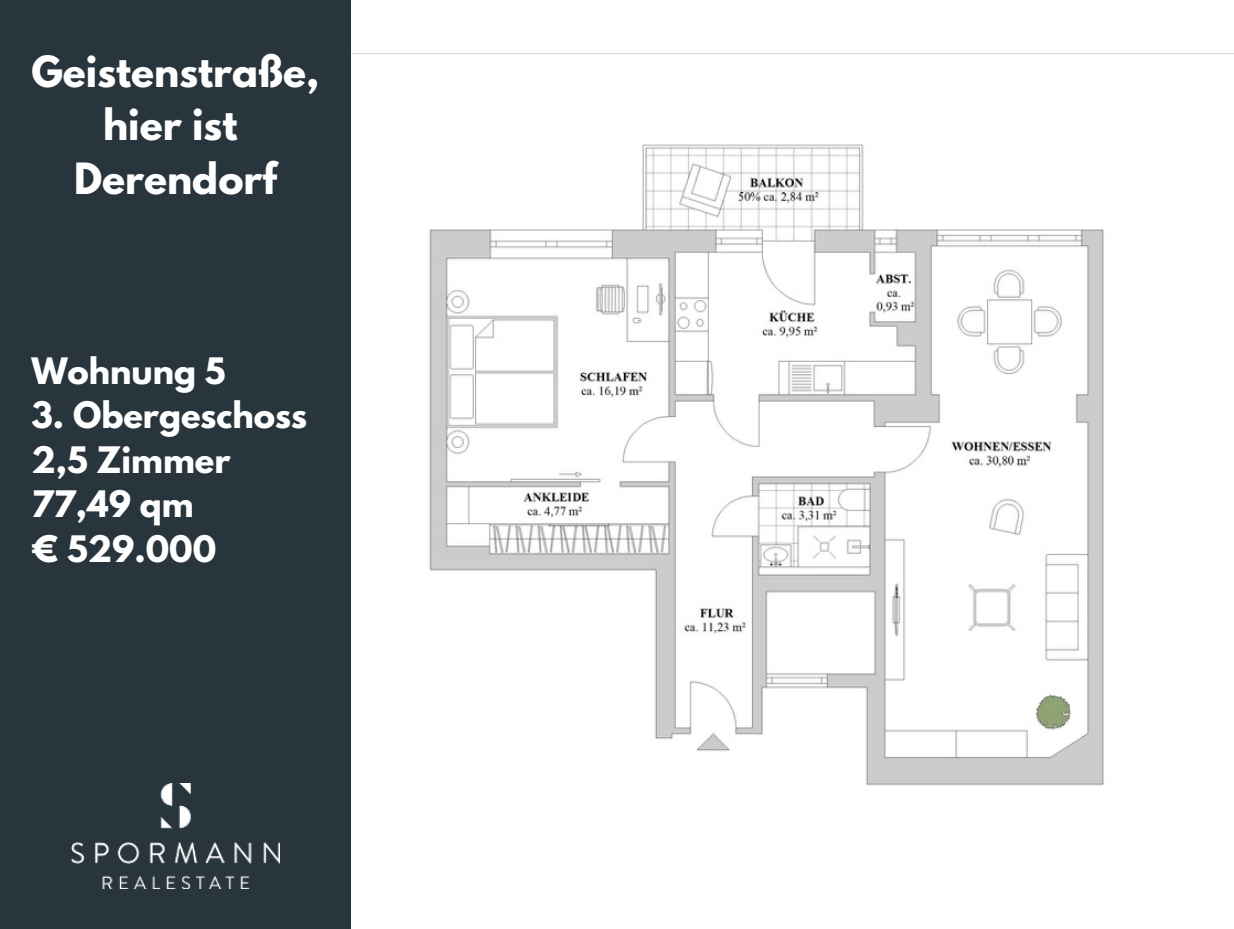
<style>
.page{position:relative;width:1234px;height:929px;background:#fff}
.page>*{position:absolute;margin:0;border:0;box-sizing:border-box;transform-origin:0 0}
.t1{font:700 38.02px/53.3px "League Spartan";color:#fff;text-align:center}
.t2{font:700 32.4px/44.6px "League Spartan";color:#fff}
.t3{font:700 32.18px "League Spartan";color:#fff}
</style>
<div class="page">
<img style="left:429px;top:144px;width:675px;height:642px">
<div style="left:0;top:0;width:351px;height:928px;background:#29353c"></div>
<img style="left:72px;top:783px;width:207px;height:104px">
<p class="t1" style="left:31px;top:44px;width:289px">Geistenstraße, hier ist<br>Derendorf</p>
<p class="t3" style="left:31px;top:345px;width:196px">Wohnung 5</p>
<p class="t2" style="left:31px;top:392px;width:277px">3. Obergeschoss<br>2,5 Zimmer<br>77,49 qm<br>€ 529.000</p>
</div>
